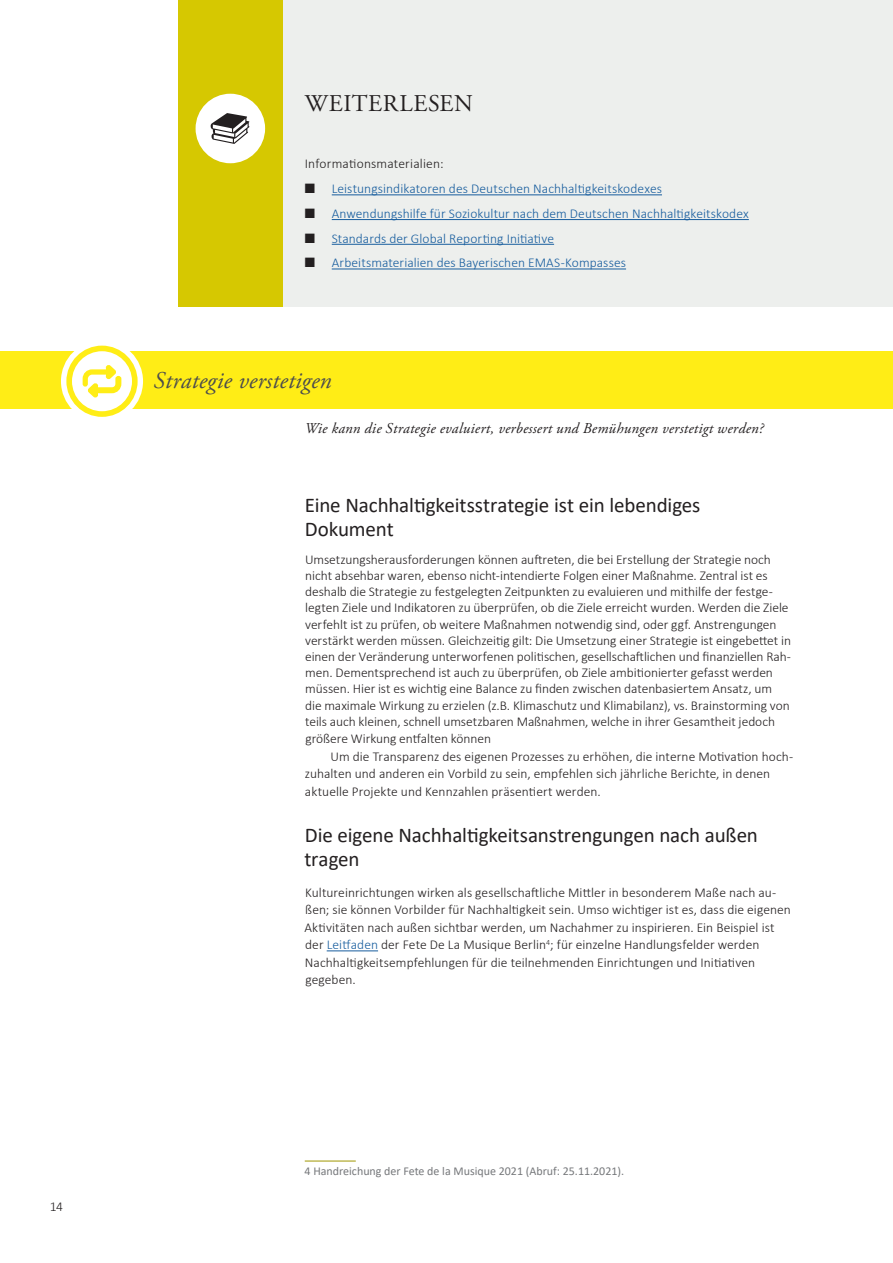
<style>
.page{position:relative;width:893px;height:1263px;background:#fff}
.page>*{position:absolute;margin:0;border:0;box-sizing:border-box;transform-origin:0 0}
._15_Marginalien{font:italic 24px "Adobe Garamond Pro";letter-spacing:.01em;color:#4b4c4d}
._15_Marginalien-2{font:24px "Adobe Garamond Pro";letter-spacing:.02em;color:#231f20}
._15_Überschrift_Zwei{font:21px/24px "Calibri";letter-spacing:-.01em;color:#231f20}
._15_Marginalien-3{font:italic 15px "Adobe Garamond Pro";letter-spacing:.02em;color:#231f20}
._15_Mengentext_A4{font:300 13.5px/16.2px "Calibri";color:#231f20}
.t1{font:300 13.5px "Calibri";letter-spacing:.005em;color:#175d9e}
._15_Marginalien-4{font:300 13.5px "Calibri";letter-spacing:.015em;color:#231f20}
._15_Seitenzahl{font:300 13.5px "Calibri";color:#231f20}
.footnote{font:12px "Calibri";color:#76787b}
.s1{color:#231f20}
.s2{color:#175d9e}
</style>
<div class="page">
<div style="left:0;top:351px;width:893px;height:57px;background:#ffed16"></div>
<hr style="left:327px;top:950px;width:51px;height:1px;background:#175d9e">
<hr style="left:305px;top:1161px;width:51px;height:1px;background:#a09600">
<div style="left:61px;top:340px;width:82px;height:82px;border:6px solid #fff;border-radius:50%"></div>
<svg style="left:65px;top:344px;width:74px;height:74px"></svg>
<div style="left:178px;top:0;width:105px;height:307px;background:#d6c801"></div>
<div style="left:283px;top:0;width:610px;height:307px;background:#edefed"></div>
<hr style="left:332px;top:194px;width:330px;height:1px;background:#175d9e">
<hr style="left:332px;top:219px;width:417px;height:1px;background:#175d9e">
<hr style="left:332px;top:244px;width:222px;height:1px;background:#175d9e">
<hr style="left:332px;top:269px;width:294px;height:1px;background:#175d9e">
<div style="left:196px;top:94px;width:69px;height:69px;background:#fff;border-radius:50%"></div>
<svg style="left:211px;top:113px;width:38px;height:31px"></svg>
<p class="_15_Seitenzahl" style="left:50px;top:1198px;width:15px">14</p>
<p class="_15_Marginalien-2" style="left:305px;top:89px;width:170px">WEITERLESEN</p>
<p class="_15_Marginalien-4" style="left:305px;top:156px;width:140px">Informationsmaterialien:</p>
<p class="t1" style="left:305px;top:180px;width:359px"><span class="s1">■</span> Leistungsindikatoren des Deutschen Nachhaltigkeitskodexes</p>
<p class="t1" style="left:305px;top:205px;width:446px"><span class="s1">■</span> Anwendungshilfe für Soziokultur nach dem Deutschen Nachhaltigkeitskodex</p>
<p class="t1" style="left:305px;top:230px;width:251px"><span class="s1">■</span> Standards der Global Reporting Initiative</p>
<p class="t1" style="left:305px;top:254px;width:323px"><span class="s1">■</span> Arbeitsmaterialien des Bayerischen EMAS-Kompasses</p>
<p class="_15_Marginalien" style="left:153px;top:366px;width:180px">Strategie verstetigen</p>
<p class="_15_Marginalien-3" style="left:305px;top:420px;width:460px">Wie kann die Strategie evaluiert, verbessert und Bemühungen verstetigt werden?</p>
<p class="_15_Überschrift_Zwei" style="left:305px;top:492px;width:397px">Eine Nachhaltigkeitsstrategie ist ein lebendiges</p>
<p class="_15_Überschrift_Zwei" style="left:305px;top:516px;width:90px">Dokument</p>
<p class="_15_Mengentext_A4" style="left:305px;top:551px;width:488px">Umsetzungsherausforderungen können auftreten, die bei Erstellung der Strategie noch nicht absehbar waren, ebenso nicht-intendierte Folgen einer Maßnahme. Zentral ist es deshalb die Strategie zu festgelegten Zeitpunkten zu evaluieren und mithilfe der festge&shy;legten Ziele und Indikatoren zu überprüfen, ob die Ziele erreicht wurden. Werden die Ziele verfehlt ist zu prüfen, ob weitere Maßnahmen notwendig sind, oder ggf. Anstrengungen verstärkt werden müssen. Gleichzeitig gilt: Die Umsetzung einer Strategie ist eingebettet in einen der Veränderung unterworfenen politischen, gesellschaftlichen und finanziellen Rah&shy;men. Dementsprechend ist auch zu überprüfen, ob Ziele ambitionierter gefasst werden müssen. Hier ist es wichtig eine Balance zu finden zwischen datenbasiertem Ansatz, um die maximale Wirkung zu erzielen (z.B. Klimaschutz und Klimabilanz), vs. Brainstorming von teils auch kleinen, schnell umsetzbaren Maßnahmen, welche in ihrer Gesamtheit jedoch</p>
<p class="_15_Mengentext_A4" style="left:305px;top:730px;width:187px">größere Wirkung entfalten können</p>
<p class="_15_Mengentext_A4" style="left:305px;top:747px;width:490px;line-height:17.5px;text-indent:26px">Um die Transparenz des eigenen Prozesses zu erhöhen, die interne Motivation hoch&shy;zuhalten und anderen ein Vorbild zu sein, empfehlen sich jährliche Berichte, in denen aktuelle Projekte und Kennzahlen präsentiert werden.</p>
<p class="_15_Überschrift_Zwei" style="left:304px;top:822px;width:455px">Die eigene Nachhaltigkeitsanstrengungen nach außen tragen</p>
<p class="_15_Mengentext_A4" style="left:304px;top:883px;width:488px;line-height:17.5px">Kultureinrichtungen wirken als gesellschaftliche Mittler in besonderem Maße nach au&shy;ßen; sie können Vorbilder für Nachhaltigkeit sein. Umso wichtiger ist es, dass die eigenen Aktivitäten nach außen sichtbar werden, um Nachahmer zu inspirieren. Ein Beispiel ist der <span class="s2">Leitfaden</span> der Fete De La Musique Berlin<sup>4</sup>; für einzelne Handlungsfelder werden Nachhaltigkeitsempfehlungen für die teilnehmenden Einrichtungen und Initiativen gegeben.</p>
<p class="footnote" style="left:305px;top:1163px;width:321px">4 Handreichung der Fete de la Musique 2021 (Abruf: 25.11.2021).</p>
</div>
